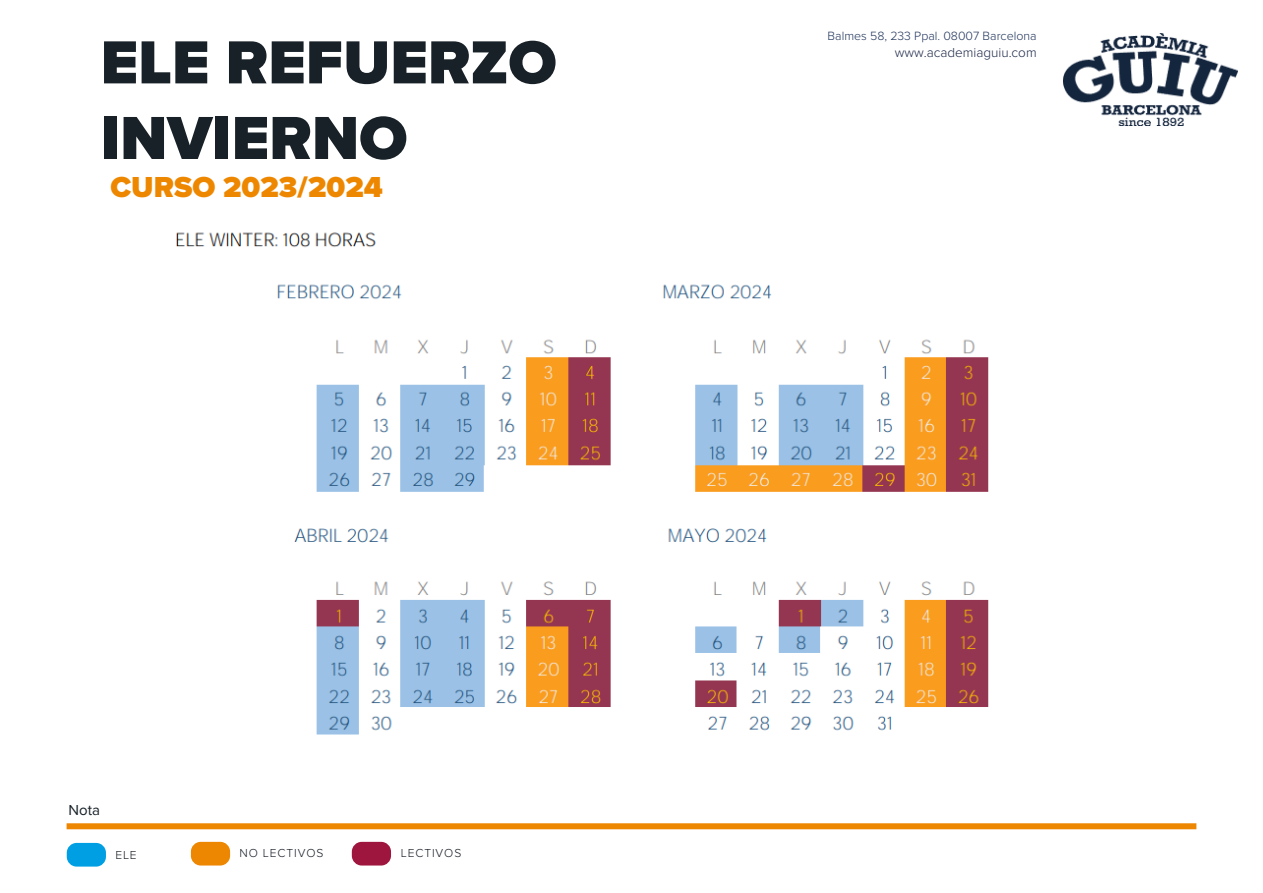
<style>
.page{position:relative;width:1263px;height:893px;background:#fff}
.page>*{position:absolute;margin:0;border:0;box-sizing:border-box;transform-origin:0 0}
.t1{font:900 63px/75.6px "Proxima Nova";color:#172127}
.t2{font:900 30px "Proxima Nova";color:#ee8700}
.t3{font:15px "Proxima Nova";color:#172127}
.t4{font:300 13.5px "Proxima Nova";color:#1c2747}
.t5{font:300 12.45px "Proxima Nova";color:#1e3259}
.t6{font:300 12px "Proxima Nova";letter-spacing:.075em;color:#141a23}
</style>
<div class="page">
<img style="left:176px;top:232px;width:813px;height:503px">
<div style="left:67px;top:823px;width:1129px;height:6px;background:#ed8600"></div>
<div style="left:352px;top:842px;width:39px;height:23px;background:#9e163d;border-radius:10px"></div>
<div style="left:191px;top:842px;width:39px;height:23px;background:#ed8600;border-radius:10px"></div>
<div style="left:67px;top:843px;width:39px;height:24px;background:#009fe3;border-radius:10px"></div>
<img style="left:1063px;top:33px;width:175px;height:93px">
<h1 class="t1" style="left:101px;top:24px;width:457px">ELE REFUERZO<br>INVIERNO</h1>
<h2 class="t2" style="left:110px;top:164px;width:274px">CURSO 2023/2024</h2>
<p class="t3" style="left:69px;top:799px;width:33px">Nota</p>
<p class="t6" style="left:115px;top:846px;width:23px">ELE</p>
<p class="t6" style="left:239px;top:844px;width:85px">NO LECTIVOS</p>
<p class="t6" style="left:401px;top:844px;width:62px">LECTIVOS</p>
<p class="t5" style="left:828px;top:30px;width:211px">Balmes 58, 233 Ppal. 08007 Barcelona</p>
<p class="t4" style="left:895px;top:42px;width:143px">www.academiaguiu.com</p>
</div>
